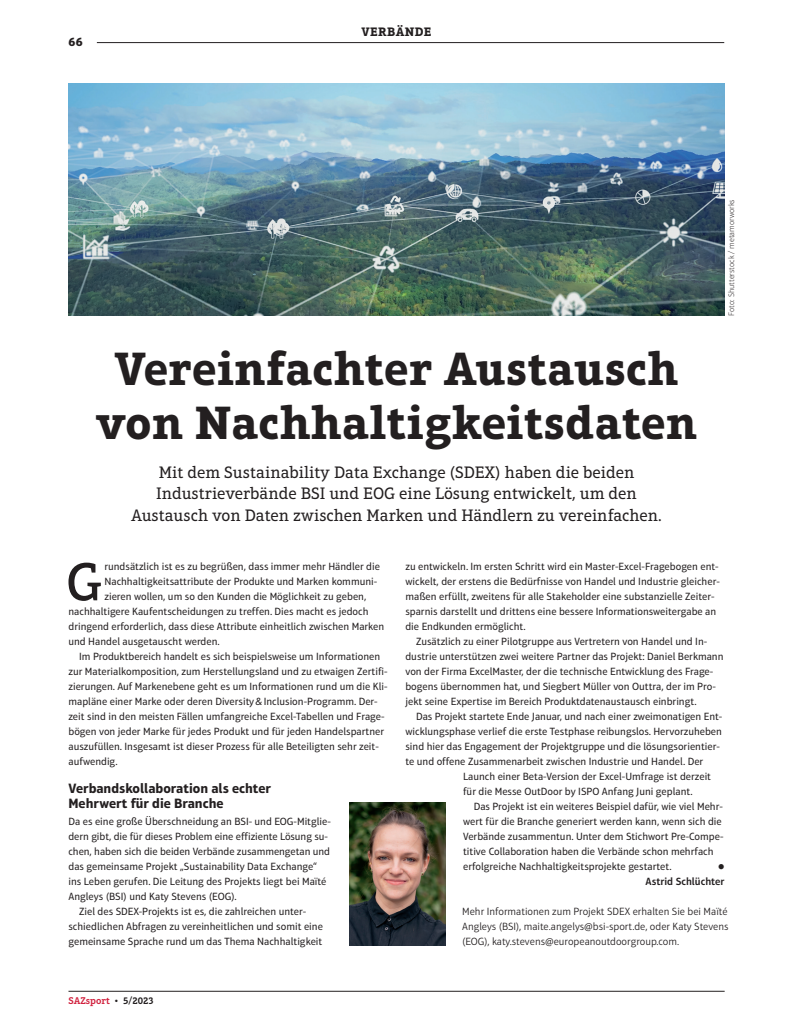
<style>
.page{position:relative;width:799px;height:1031px;background:#fff}
.page>*{position:absolute;margin:0;border:0;box-sizing:border-box;transform-origin:0 0}
.t1{font:500 54.62px "Aptifer Slab LT Pro";color:#231f20}
.t2{font:700 47.5px/53.8px "Aptifer Slab LT Pro";letter-spacing:.01em;color:#231f20;text-align:center}
.t3{font:16.88px/21.2px "Aptifer Slab LT Pro";color:#231f20;text-align:center}
.t4{font:700 13.75px/15px "Aptifer Sans LT Pro";color:#231f20}
.t5{font:700 12.5px "Aptifer Slab LT Pro";letter-spacing:.035em;color:#231f20}
.t6{font:10.62px/15px "Aptifer Sans LT Pro";color:#231f20}
.t7{font:300 10.62px/15px "Aptifer Sans LT Pro";color:#231f20;text-align:justify}
.t8{font:600 10.62px "Aptifer Sans LT Pro";color:#231f20}
.t9{font:600 10px "Aptifer Slab LT Pro";color:#d1213e}
.t10{font:100 8.12px "Aptifer Sans LT Pro";color:#231f20}
.s1{color:#231f20}
</style>
<div class="page">
<img style="left:349px;top:802px;width:96px;height:142px">
<img style="left:68px;top:83px;width:656px;height:232px">
<hr style="left:68px;top:990px;width:656px;height:1px;background:#231f20">
<hr style="left:97px;top:42px;width:627px;height:1px;background:#231f20">
<p class="t5" style="left:69px;top:35px;width:16px">66</p>
<p class="t5" style="left:361px;top:24px;width:71px">VERBÄNDE</p>
<h2 class="t2" style="left:96px;top:341px;width:602px">Vereinfachter Austausch von Nachhaltigkeitsdaten</h2>
<h3 class="t3" style="left:131px;top:461px;width:532px">Mit dem Sustainability Data Exchange (SDEX) haben die beiden<br>Industrieverbände BSI und EOG eine Lösung entwickelt, um den<br>Austausch von Daten zwischen Marken und Händlern zu vereinfachen.</h3>
<p class="t10" style="left:726px;top:315px;width:118px;rotate:-90deg">Foto: Shutterstock / metamorworks</p>
<h1 class="t1" style="left:66px;top:550px;width:37px">G</h1>
<p class="t6" style="left:104px;top:559px;width:277px">rundsätzlich ist es zu begrüßen, dass immer mehr Händler die</p>
<p class="t6" style="left:104px;top:574px;width:274px">Nachhaltigkeitsattribute der Produkte und Marken kommuni-</p>
<p class="t6" style="left:104px;top:589px;width:263px">zieren wollen, um so den Kunden die Möglichkeit zu geben,</p>
<p class="t6" style="left:68px;top:604px;width:301px">nachhaltigere Kaufentscheidungen zu treffen. Dies macht es jedoch</p>
<p class="t6" style="left:68px;top:619px;width:317px">dringend erforderlich, dass diese Attribute einheitlich zwischen Marken</p>
<p class="t6" style="left:68px;top:634px;width:153px">und Handel ausgetauscht werden.</p>
<p class="t6" style="left:79px;top:649px;width:302px">Im Produktbereich handelt es sich beispielsweise um Informationen</p>
<p class="t6" style="left:68px;top:664px;width:320px">zur Materialkomposition, zum Herstellungsland und zu etwaigen Zertifi-</p>
<p class="t6" style="left:68px;top:679px;width:320px">zierungen. Auf Markenebene geht es um Informationen rund um die Kli-</p>
<p class="t6" style="left:68px;top:694px;width:310px">mapläne einer Marke oder deren Diversity&amp;Inclusion-Programm. Der-</p>
<p class="t6" style="left:68px;top:709px;width:317px">zeit sind in den meisten Fällen umfangreiche Excel-Tabellen und Frage-</p>
<p class="t6" style="left:68px;top:723px;width:317px">bögen von jeder Marke für jedes Produkt und für jeden Handelspartner</p>
<p class="t6" style="left:68px;top:738px;width:312px">auszufüllen. Insgesamt ist dieser Prozess für alle Beteiligten sehr zeit-</p>
<p class="t6" style="left:68px;top:753px;width:51px">aufwendig.</p>
<p class="t4" style="left:68px;top:780px;width:204px">Verbandskollaboration als echter<br>Mehrwert für die Branche</p>
<p class="t6" style="left:68px;top:813px;width:264px">Da es eine große Überschneidung an BSI- und EOG-Mitglie-</p>
<p class="t6" style="left:68px;top:828px;width:261px">dern gibt, die für dieses Problem eine effiziente Lösung su-</p>
<p class="t6" style="left:68px;top:843px;width:263px">chen, haben sich die beiden Verbände zusammengetan und</p>
<p class="t6" style="left:68px;top:858px;width:250px">das gemeinsame Projekt „Sustainability Data Exchange“</p>
<p class="t6" style="left:68px;top:873px;width:259px">ins Leben gerufen. Die Leitung des Projekts liegt bei Maïté</p>
<p class="t6" style="left:68px;top:888px;width:170px">Angleys (BSI) und Katy Stevens (EOG).</p>
<p class="t6" style="left:79px;top:903px;width:229px">Ziel des SDEX-Projekts ist es, die zahlreichen unter-</p>
<p class="t6" style="left:68px;top:918px;width:256px">schiedlichen Abfragen zu vereinheitlichen und somit eine</p>
<p class="t6" style="left:68px;top:933px;width:255px">gemeinsame Sprache rund um das Thema Nachhaltigkeit</p>
<p class="t6" style="left:405px;top:559px;width:316px">zu entwickeln. Im ersten Schritt wird ein Master-Excel-Fragebogen ent&shy;wickelt, der erstens die Bedürfnisse von Handel und Industrie gleicher&shy;maßen erfüllt, zweitens für alle Stakeholder eine substanzielle Zeiter&shy;sparnis darstellt und drittens eine bessere Informationsweitergabe an die Endkunden ermöglicht.</p>
<p class="t6" style="left:405px;top:634px;width:319px;text-indent:11px">Zusätzlich zu einer Pilotgruppe aus Vertretern von Handel und In&shy;dustrie unterstützen zwei weitere Partner das Projekt: Daniel Berkmann von der Firma ExcelMaster, der die technische Entwicklung des Frage&shy;bogens übernommen hat, und Siegbert Müller von Outtra, der im Pro&shy;jekt seine Expertise im Bereich Produktdatenaustausch einbringt.</p>
<p class="t6" style="left:416px;top:708px;width:308px">Das Projekt startete Ende Januar, und nach einer zweimonatigen Ent-</p>
<p class="t6" style="left:405px;top:723px;width:318px">wicklungsphase verlief die erste Testphase reibungslos. Hervorzuheben</p>
<p class="t6" style="left:405px;top:738px;width:316px">sind hier das Engagement der Projektgruppe und die lösungsorientier-</p>
<p class="t6" style="left:405px;top:753px;width:299px">te und offene Zusammenarbeit zwischen Industrie und Handel. Der</p>
<p class="t6" style="left:463px;top:768px;width:249px">Launch einer Beta-Version der Excel-Umfrage ist derzeit</p>
<p class="t6" style="left:463px;top:783px;width:231px">für die Messe OutDoor by ISPO Anfang Juni geplant.</p>
<p class="t6" style="left:473px;top:798px;width:250px">Das Projekt ist ein weiteres Beispiel dafür, wie viel Mehr-</p>
<p class="t6" style="left:463px;top:813px;width:260px">wert für die Branche generiert werden kann, wenn sich die</p>
<p class="t6" style="left:463px;top:828px;width:262px">Verbände zusammentun. Unter dem Stichwort Pre-Compe-</p>
<p class="t6" style="left:463px;top:843px;width:252px">titive Collaboration haben die Verbände schon mehrfach</p>
<p class="t6" style="left:463px;top:858px;width:210px">erfolgreiche Nachhaltigkeitsprojekte gestartet.</p>
<p class="t6" style="left:718px;top:858px;width:8px">●</p>
<p class="t8" style="left:645px;top:874px;width:80px">Astrid Schlüchter</p>
<p class="t7" style="left:462px;top:903px;width:268px">Mehr Informationen zum Projekt SDEX erhalten Sie bei Maïté Angleys (BSI), maite.angelys@bsi-sport.de, oder Katy Stevens (EOG), katy.stevens@europeanoutdoorgroup.com.</p>
<p class="t9" style="left:68px;top:994px;width:87px">SAZsport <span class="s1">• 5/2023</span></p>
</div>
